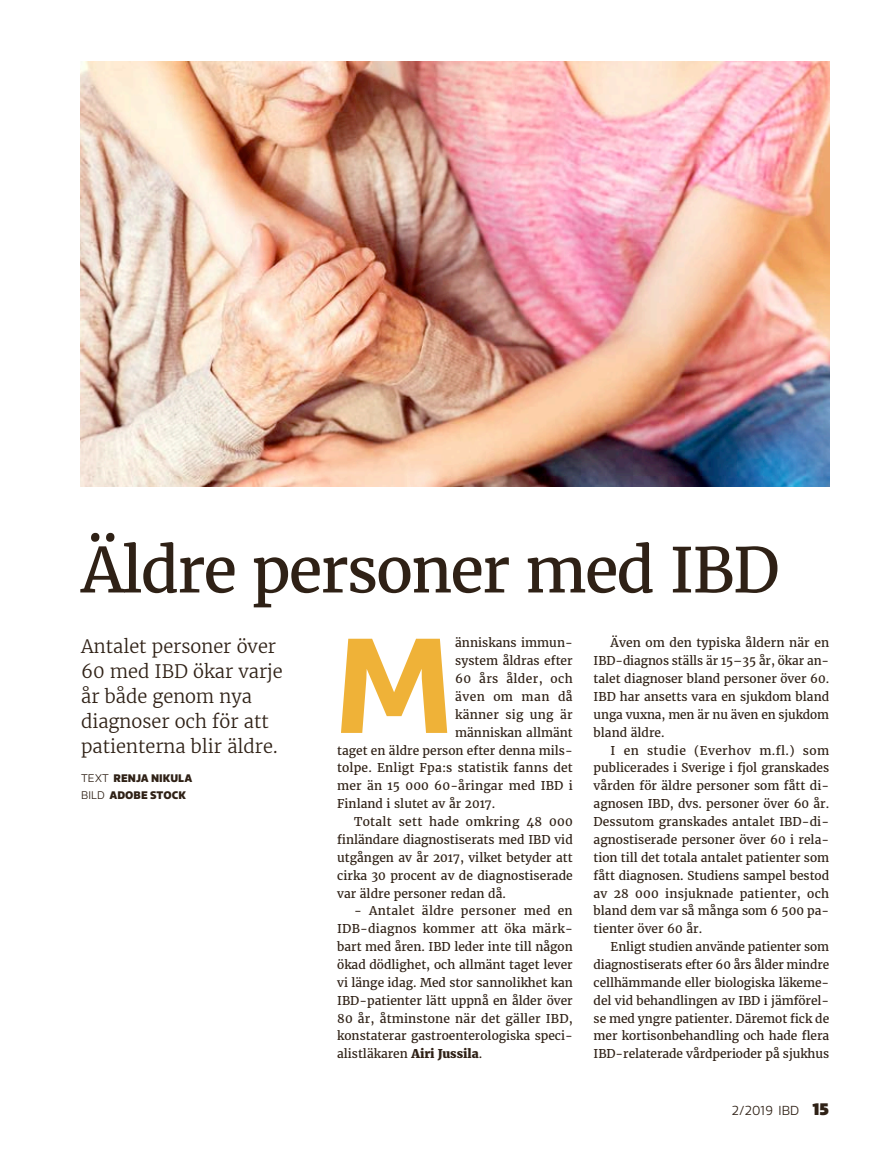
<style>
.page{position:relative;width:893px;height:1149px;background:#fff}
.page>*{position:absolute;margin:0;border:0;box-sizing:border-box;transform-origin:0 0}
.t1{font:700 133.05px "Riona Sans";color:#efb238}
.t2{font:61.5px "Merriweather";letter-spacing:-.03em;color:#2f2116}
.t3{font:300 18.3px/25px "Merriweather";color:#2f2116}
.t4{font:300 12.9px "Riona Sans";color:#2f2116}
.t5{font:12px/17.9px "Merriweather";color:#2f2116;text-align:justify}
.t6{font:12px "Merriweather";letter-spacing:.025em;color:#2f2116}
.t7{font:12px "Merriweather";letter-spacing:.03em;color:#2f2116}
.t8{font:12px "Merriweather";letter-spacing:.02em;color:#2f2116}
.t9{font:12px "Merriweather";letter-spacing:.035em;color:#2f2116}
.t10{font:900 10.8px/16.5px "Riona Sans";color:#2f2116}
.s1{font-weight:300;font-size:10.95px}
.s2{font-weight:800}
.s3{font-weight:900;font-size:16.5px}
</style>
<div class="page">
<img style="left:81px;top:62px;width:748px;height:424px">
<h2 class="t2" style="left:81px;top:532px;width:700px">Äldre personer med IBD</h2>
<h3 class="t3" style="left:81px;top:633px;width:203px">Antalet personer över<br>60 med IBD ökar varje år både genom nya diagnoser och för att patienterna blir äldre.</h3>
<p class="t10" style="left:81px;top:770px;width:113px"><span class="s1">TEXT</span> RENJA NIKULA<br><span class="s1">BILD</span> ADOBE STOCK</p>
<p class="t5" style="left:594px;top:634px;width:237px;text-indent:17px">Även om den typiska åldern när en IBD-diagnos ställs är 15–35 år, ökar an&shy;talet diagnoser bland personer över 60.<br>IBD har ansetts vara en sjukdom bland unga vuxna, men är nu även en sjukdom bland äldre.</p>
<p class="t5" style="left:594px;top:741px;width:237px;text-indent:17px">I en studie (Everhov m.fl.) som publicerades i Sverige i fjol granskades vården för äldre personer som fått di&shy;agnosen IBD, dvs. personer över 60 år.<br>Dessutom granskades antalet IBD-di&shy;agnostiserade personer över 60 i rela&shy;tion till det totala antalet patienter som fått diagnosen. Studiens sampel bestod av 28 000 insjuknade patienter, och bland dem var så många som 6 500 pa&shy;tienter över 60 år.</p>
<p class="t5" style="left:594px;top:937px;width:237px;text-indent:17px">Enligt studien använde patienter som diagnostiserats efter 60 års ålder mindre cellhämmande eller biologiska läkeme&shy;del vid behandlingen av IBD i jämförel&shy;se med yngre patienter. Däremot fick de mer kortisonbehandling och hade flera IBD-relaterade vårdperioder på sjukhus</p>
<p class="t5" style="left:455px;top:634px;width:119px">änniskans immun-</p>
<p class="t5" style="left:455px;top:652px;width:119px">system åldras efter</p>
<p class="t7" style="left:455px;top:671px;width:119px">60 års ålder, och</p>
<p class="t9" style="left:455px;top:689px;width:119px">även om man då</p>
<p class="t8" style="left:455px;top:706px;width:119px">känner sig ung är</p>
<p class="t5" style="left:455px;top:723px;width:119px">människan allmänt</p>
<p class="t5" style="left:337px;top:741px;width:237px">taget en äldre person efter denna mils-</p>
<p class="t5" style="left:337px;top:759px;width:237px">tolpe. Enligt Fpa:s statistik fanns det</p>
<p class="t5" style="left:337px;top:776px;width:237px">mer än 15 000 60-åringar med IBD i</p>
<p class="t5" style="left:337px;top:794px;width:160px">Finland i slutet av år 2017.</p>
<p class="t6" style="left:354px;top:814px;width:220px">Totalt sett hade omkring 48 000</p>
<p class="t5" style="left:337px;top:830px;width:237px">finländare diagnostiserats med IBD vid</p>
<p class="t5" style="left:337px;top:848px;width:237px">utgången av år 2017, vilket betyder att</p>
<p class="t5" style="left:337px;top:866px;width:237px">cirka 30 procent av de diagnostiserade</p>
<p class="t5" style="left:337px;top:884px;width:170px">var äldre personer redan då.</p>
<p class="t5" style="left:337px;top:901px;width:237px;text-indent:17px">- Antalet äldre personer med en IDB-diagnos kommer att öka märk&shy;bart med åren. IBD leder inte till någon ökad dödlighet, och allmänt taget lever vi länge idag. Med stor sannolikhet kan IBD-patienter lätt uppnå en ålder över 80 år, åtminstone när det gäller IBD, konstaterar gastroenterologiska speci&shy;alistläkaren <span class="s2">Airi Jussila</span>.</p>
<h1 class="t1" style="left:334px;top:601px;width:122px">M</h1>
<p class="t4" style="left:732px;top:1102px;width:99px">2/2019 IBD <span class="s3">15</span></p>
</div>
